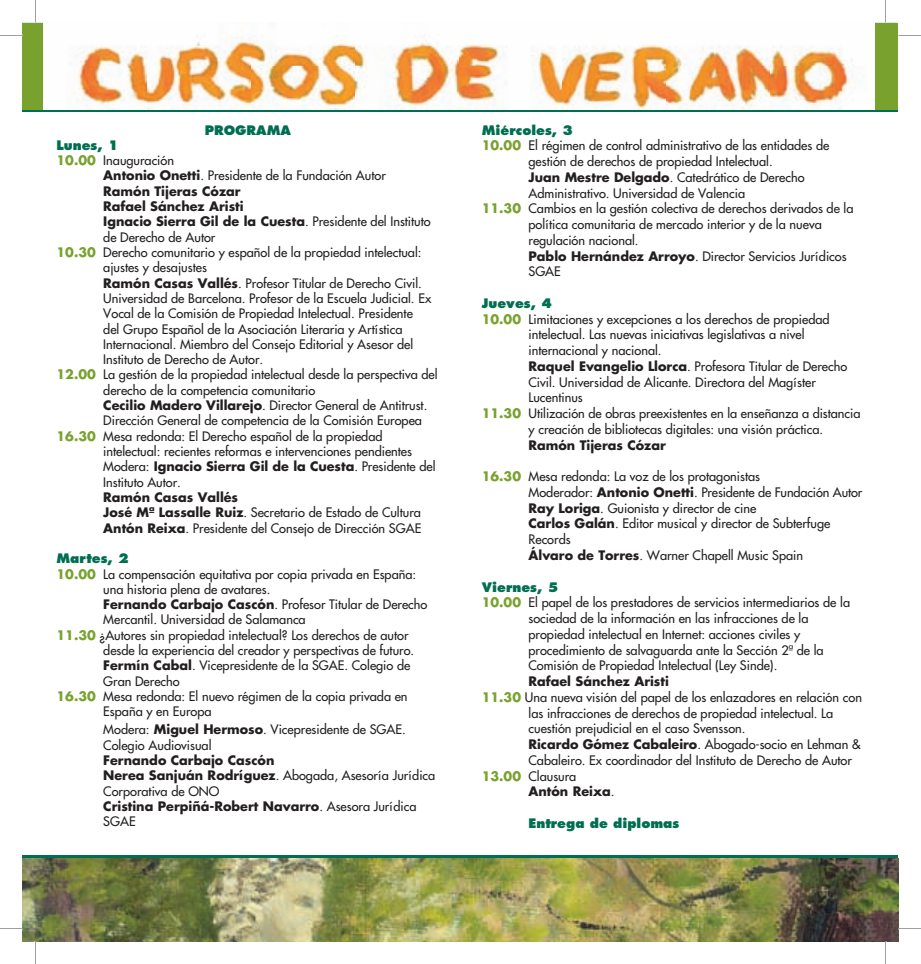
<style>
.page{position:relative;width:921px;height:964px;background:#fff}
.page>*{position:absolute;margin:0;border:0;box-sizing:border-box;transform-origin:0 0}
.t1{font:12.75px/15.8px "Futurafina Fina";color:#231f20}
.t2{font:12.75px/15.3px "Futuranegra Negra";color:#231f20}
.t3{font:800 12.75px "Futura";color:#006e51}
.s1{font-family:"Futuranegra Negra";color:#78a22d}
.s2{font-family:"Futuranegra Negra"}
.s3{font-family:"Futurafina Fina"}
</style>
<div class="page">
<div style="left:22px;top:25px;width:876px;height:87px;background:#006e51"></div>
<div style="left:22px;top:855px;width:876px;height:70px;background:#006e51"></div>
<img style="left:22px;top:858px;width:876px;height:83px">
<div style="left:22px;top:23px;width:876px;height:87px;background:#78a22d"></div>
<img style="left:43px;top:23px;width:104px;height:87px">
<img style="left:147px;top:23px;width:728px;height:87px">
<svg style="left:885px;top:0;width:1px;height:22px"></svg>
<svg style="left:35px;top:0;width:1px;height:22px"></svg>
<svg style="left:898px;top:35px;width:23px;height:1px"></svg>
<svg style="left:0;top:35px;width:22px;height:1px"></svg>
<svg style="left:898px;top:928px;width:23px;height:1px"></svg>
<svg style="left:0;top:928px;width:22px;height:1px"></svg>
<svg style="left:885px;top:941px;width:1px;height:22px"></svg>
<svg style="left:35px;top:941px;width:1px;height:22px"></svg>
<p class="t3" style="left:205px;top:122px;width:88px">PROGRAMA</p>
<p class="t3" style="left:57px;top:137px;width:64px">Lunes, 1</p>
<p class="t1" style="left:103px;top:153px;width:284px;line-height:15.3px;text-indent:-47px"><span class="s1">10.00</span> Inauguración<br><span class="s2">Antonio Onetti</span>. Presidente de la Fundación Autor</p>
<p class="t2" style="left:103px;top:183px;width:329px">Ramón Tijeras Cózar<br>Rafael Sánchez Aristi<br>Ignacio Sierra Gil de la Cuesta<span class="s3">. Presidente del Instituto</span></p>
<p class="t1" style="left:103px;top:229px;width:114px">de Derecho de Autor</p>
<p class="t1" style="left:57px;top:244px;width:367px"><span class="s1">10.30</span> Derecho comunitario y español de la propiedad intelectual:</p>
<p class="t1" style="left:103px;top:259px;width:105px">ajustes y desajustes</p>
<p class="t1" style="left:103px;top:275px;width:320px"><span class="s2">Ramón Casas Vallés</span>. Profesor Titular de Derecho Civil.</p>
<p class="t1" style="left:103px;top:290px;width:330px">Universidad de Barcelona. Profesor de la Escuela Judicial. Ex</p>
<p class="t1" style="left:103px;top:305px;width:311px">Vocal de la Comisión de Propiedad Intelectual. Presidente</p>
<p class="t1" style="left:103px;top:321px;width:301px">del Grupo Español de la Asociación Literaria y Artística</p>
<p class="t1" style="left:103px;top:336px;width:312px">Internacional. Miembro del Consejo Editorial y Asesor del</p>
<p class="t1" style="left:103px;top:351px;width:161px">Instituto de Derecho de Autor.</p>
<p class="t1" style="left:57px;top:367px;width:383px"><span class="s1">12.00</span> La gestión de la propiedad intelectual desde la perspectiva del</p>
<p class="t1" style="left:103px;top:382px;width:214px">derecho de la competencia comunitario</p>
<p class="t1" style="left:103px;top:397px;width:326px"><span class="s2">Cecilio Madero Villarejo</span>. Director General de Antitrust.</p>
<p class="t1" style="left:103px;top:412px;width:320px">Dirección General de competencia de la Comisión Europea</p>
<p class="t1" style="left:57px;top:428px;width:328px"><span class="s1">16.30</span> Mesa redonda: El Derecho español de la propiedad</p>
<p class="t1" style="left:103px;top:443px;width:310px">intelectual: recientes reformas e intervenciones pendientes</p>
<p class="t2" style="left:103px;top:458px;width:334px"><span class="s3">Modera:</span> Ignacio Sierra Gil de la Cuesta<span class="s3">. Presidente del</span></p>
<p class="t1" style="left:103px;top:474px;width:79px">Instituto Autor.</p>
<p class="t2" style="left:103px;top:489px;width:136px">Ramón Casas Vallés</p>
<p class="t1" style="left:103px;top:505px;width:320px;line-height:15.3px"><span class="s2">José Mª Lassalle Ruiz</span>. Secretario de Estado de Cultura<br><span class="s2">Antón Reixa</span>. Presidente del Consejo de Dirección SGAE</p>
<p class="t3" style="left:57px;top:550px;width:74px">Martes, 2</p>
<p class="t1" style="left:57px;top:565px;width:361px"><span class="s1">10.00</span> La compensación equitativa por copia privada en España:</p>
<p class="t1" style="left:103px;top:581px;width:169px">una historia plena de avatares.</p>
<p class="t1" style="left:103px;top:596px;width:326px"><span class="s2">Fernando Carbajo Cascón</span>. Profesor Titular de Derecho</p>
<p class="t1" style="left:103px;top:611px;width:204px">Mercantil. Universidad de Salamanca</p>
<p class="t1" style="left:57px;top:627px;width:353px"><span class="s1">11.30</span> ¿Autores sin propiedad intelectual? Los derechos de autor</p>
<p class="t1" style="left:103px;top:642px;width:312px">desde la experiencia del creador y perspectivas de futuro.</p>
<p class="t1" style="left:103px;top:657px;width:309px"><span class="s2">Fermín Cabal</span>. Vicepresidente de la SGAE. Colegio de</p>
<p class="t1" style="left:103px;top:673px;width:78px">Gran Derecho</p>
<p class="t1" style="left:57px;top:688px;width:353px"><span class="s1">16.30</span> Mesa redonda: El nuevo régimen de la copia privada en</p>
<p class="t1" style="left:103px;top:703px;width:110px">España y en Europa</p>
<p class="t1" style="left:103px;top:721px;width:304px;line-height:15.3px">Modera: <span class="s2">Miguel Hermoso</span>. Vicepresidente de SGAE.<br>Colegio Audiovisual</p>
<p class="t2" style="left:103px;top:752px;width:173px">Fernando Carbajo Cascón</p>
<p class="t1" style="left:103px;top:767px;width:333px;line-height:15.3px"><span class="s2">Nerea Sanjuán Rodríguez</span>. Abogada, Asesoría Jurídica<br>Corporativa de ONO</p>
<p class="t2" style="left:103px;top:798px;width:315px">Cristina Perpiñá-Robert Navarro<span class="s3">. Asesora Jurídica</span></p>
<p class="t1" style="left:103px;top:813px;width:34px">SGAE</p>
<p class="t3" style="left:482px;top:122px;width:93px">Miércoles, 3</p>
<p class="t1" style="left:482px;top:138px;width:349px"><span class="s1">10.00</span> El régimen de control administrativo de las entidades de</p>
<p class="t1" style="left:528px;top:153px;width:246px">gestión de derechos de propiedad Intelectual.</p>
<p class="t1" style="left:528px;top:169px;width:278px"><span class="s2">Juan Mestre Delgado</span>. Catedrático de Derecho</p>
<p class="t1" style="left:528px;top:185px;width:218px">Administrativo. Universidad de Valencia</p>
<p class="t1" style="left:482px;top:201px;width:373px"><span class="s1">11.30</span> Cambios en la gestión colectiva de derechos derivados de la</p>
<p class="t1" style="left:528px;top:216px;width:295px">política comunitaria de mercado interior y de la nueva</p>
<p class="t1" style="left:528px;top:232px;width:112px">regulación nacional.</p>
<p class="t1" style="left:528px;top:248px;width:320px"><span class="s2">Pablo Hernández Arroyo</span>. Director Servicios Jurídicos</p>
<p class="t1" style="left:528px;top:264px;width:34px">SGAE</p>
<p class="t3" style="left:482px;top:295px;width:72px">Jueves, 4</p>
<p class="t1" style="left:482px;top:311px;width:349px"><span class="s1">10.00</span> Limitaciones y excepciones a los derechos de propiedad</p>
<p class="t1" style="left:528px;top:327px;width:278px">intelectual. Las nuevas iniciativas legislativas a nivel</p>
<p class="t1" style="left:528px;top:342px;width:135px">internacional y nacional.</p>
<p class="t1" style="left:528px;top:358px;width:320px"><span class="s2">Raquel Evangelio Llorca</span>. Profesora Titular de Derecho</p>
<p class="t1" style="left:528px;top:374px;width:289px">Civil. Universidad de Alicante. Directora del Magíster</p>
<p class="t1" style="left:528px;top:389px;width:56px">Lucentinus</p>
<p class="t1" style="left:482px;top:405px;width:380px"><span class="s1">11.30</span> Utilización de obras preexistentes en la enseñanza a distancia</p>
<p class="t1" style="left:528px;top:421px;width:296px">y creación de bibliotecas digitales: una visión práctica.</p>
<p class="t2" style="left:528px;top:437px;width:139px">Ramón Tijeras Cózar</p>
<p class="t1" style="left:528px;top:468px;width:335px;text-indent:-47px"><span class="s1">16.30</span> Mesa redonda: La voz de los protagonistas<br>Moderador: <span class="s2">Antonio Onetti</span>. Presidente de Fundación Autor <span class="s2">Ray Loriga</span>. Guionista y director de cine<br><span class="s2">Carlos Galán</span>. Editor musical y director de Subterfuge Records<br><span class="s2">Álvaro de Torres</span>. Warner Chapell Music Spain</p>
<p class="t3" style="left:482px;top:579px;width:78px">Viernes, 5</p>
<p class="t1" style="left:528px;top:594px;width:323px;text-indent:-47px"><span class="s1">10.00</span> El papel de los prestadores de servicios intermediarios de la sociedad de la información en las infracciones de la propiedad intelectual en Internet: acciones civiles y procedimiento de salvaguarda ante la Sección 2ª de la Comisión de Propiedad Intelectual (Ley Sinde).</p>
<p class="t2" style="left:528px;top:673px;width:142px">Rafael Sánchez Aristi</p>
<p class="t1" style="left:482px;top:689px;width:382px"><span class="s1">11.30</span> Una nueva visión del papel de los enlazadores en relación con</p>
<p class="t1" style="left:528px;top:704px;width:306px">las infracciones de derechos de propiedad intelectual. La</p>
<p class="t1" style="left:528px;top:720px;width:219px">cuestión prejudicial en el caso Svensson.</p>
<p class="t1" style="left:528px;top:736px;width:334px"><span class="s2">Ricardo Gómez Cabaleiro</span>. Abogado-socio en Lehman &amp;</p>
<p class="t1" style="left:528px;top:752px;width:325px">Cabaleiro. Ex coordinador del Instituto de Derecho de Autor</p>
<p class="t1" style="left:482px;top:767px;width:96px"><span class="s1">13.00</span> Clausura</p>
<p class="t2" style="left:528px;top:783px;width:87px">Antón Reixa<span class="s3">.</span></p>
<p class="t3" style="left:528px;top:815px;width:152px">Entrega de diplomas</p>
</div>
